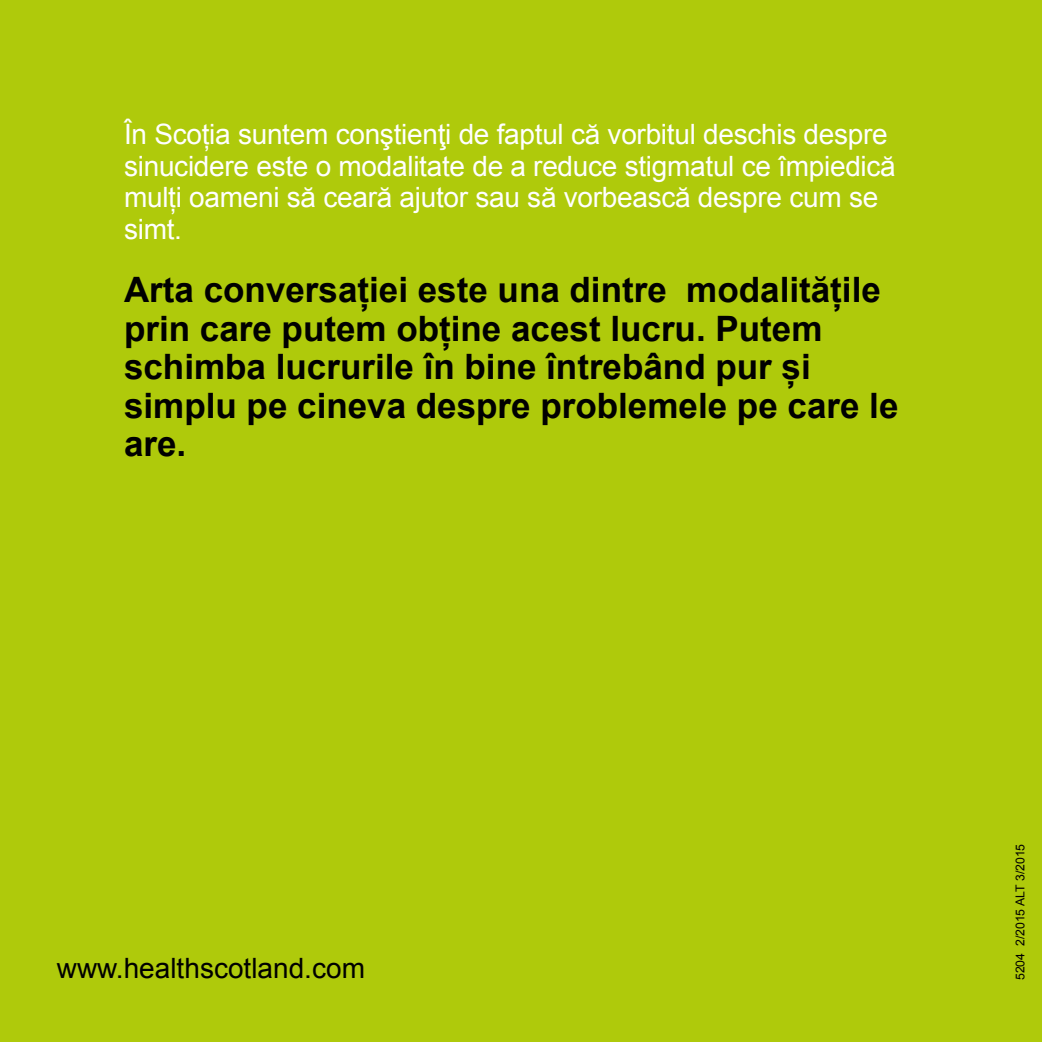
<style>
.page{position:relative;width:1042px;height:1042px;background:#afca0b}
.page>*{position:absolute;margin:0;border:0;box-sizing:border-box;transform-origin:0 0}
.t1{font:700 35px/38.5px "Arial";color:#000}
.t2{font:28px/31.5px "Arial";letter-spacing:-.01em;color:#fff}
.t3{font:28px "Arial";color:#000}
.t4{font:12.25px "Arial";color:#000}
</style>
<div class="page">
<p class="t2" style="left:124px;top:119px;width:773px">În Scoția suntem conştienţi de faptul că vorbitul deschis despre sinucidere este o modalitate de a reduce stigmatul ce împiedică mulți oameni să ceară ajutor sau să vorbească despre cum se simt.</p>
<p class="t1" style="left:124px;top:272px;width:776px">Arta conversației este una dintre modalitățile prin care putem obține acest lucru. Putem schimba lucrurile în bine întrebând pur și simplu pe cineva despre problemele pe care le are.</p>
<p class="t3" style="left:57px;top:950px;width:310px">www.healthscotland.com</p>
<p class="t4" style="left:1012px;top:980px;width:138px;rotate:-90deg">5204 2/2015 ALT 3/2015</p>
</div>
